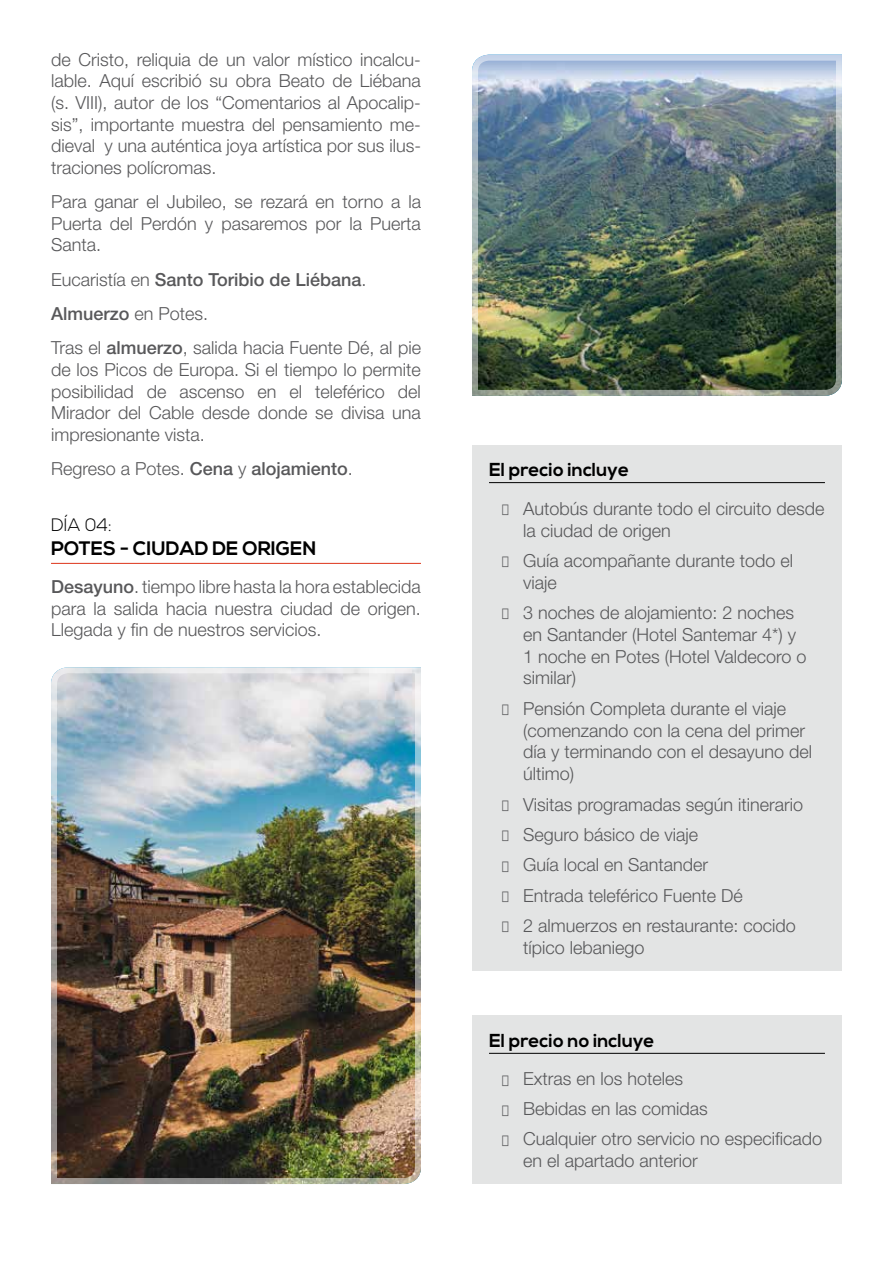
<style>
.page{position:relative;width:893px;height:1263px;background:#fff}
.page>*{position:absolute;margin:0;border:0;box-sizing:border-box;transform-origin:0 0}
.t1{font:700 19.5px "Nexa";color:#000}
.t2{font:700 18.75px "Nexa";color:#000}
.t3{font:300 18px/21.6px "Helvetica Neue LT Std";color:#58585a}
.t4{font:300 18px "Nexa";color:#000}
.s1{font-weight:500}
</style>
<div class="page">
<img style="left:51px;top:667px;width:370px;height:517px">
<img style="left:472px;top:54px;width:370px;height:342px">
<div style="left:472px;top:445px;width:370px;height:526px;background:#e3e4e4"></div>
<hr style="left:489px;top:482px;width:336px;height:1px;background:#000">
<div style="left:472px;top:1015px;width:370px;height:169px;background:#e3e4e4"></div>
<hr style="left:489px;top:1053px;width:336px;height:1px;background:#000">
<hr style="left:51px;top:563px;width:370px;height:1px;background:#dd3519">
<p class="t3" style="left:51px;top:48px;width:371px;text-align:justify">de Cristo, reliquia de un valor místico incalcu&shy;lable. Aquí escribió su obra Beato de Liébana (s. VIII), autor de los “Comentarios al Apocalip&shy;sis”, importante muestra del pensamiento me&shy;dieval y una auténtica joya artística por sus ilus&shy;traciones polícromas.</p>
<p class="t3" style="left:51px;top:190px;width:371px;text-align:justify">Para ganar el Jubileo, se rezará en torno a la Puerta del Perdón y pasaremos por la Puerta Santa.</p>
<p class="t3" style="left:51px;top:262px;width:371px;line-height:34.3px">Eucaristía en <span class="s1">Santo Toribio de Liébana</span>.<br><span class="s1">Almuerzo</span> en Potes.<br>Tras el <span class="s1">almuerzo</span>, salida hacia Fuente Dé, al pie</p>
<p class="t3" style="left:51px;top:358px;width:371px;text-align:justify">de los Picos de Europa. Si el tiempo lo permite posibilidad de ascenso en el teleférico del Mirador del Cable desde donde se divisa una impresionante vista.</p>
<p class="t3" style="left:51px;top:458px;width:303px">Regreso a Potes. <span class="s1">Cena</span> y <span class="s1">alojamiento</span>.</p>
<p class="t4" style="left:51px;top:515px;width:62px">DÍA 04:</p>
<p class="t1" style="left:51px;top:536px;width:267px">POTES - CIUDAD DE ORIGEN</p>
<p class="t3" style="left:51px;top:575px;width:371px;text-align:justify"><span class="s1">Desayuno</span>. tiempo libre hasta la hora establecida para la salida hacia nuestra ciudad de origen.<br>Llegada y fin de nuestros servicios.</p>
<p class="t2" style="left:489px;top:459px;width:141px">El precio incluye</p>
<p class="t3" style="left:523px;top:497px;width:303px;text-indent:-21px">❏ Autobús durante todo el circuito desde la ciudad de origen</p>
<p class="t3" style="left:523px;top:549px;width:272px;text-indent:-21px">❏ Guía acompañante durante todo el viaje</p>
<p class="t3" style="left:523px;top:601px;width:285px;text-indent:-21px">❏ 3 noches de alojamiento: 2 noches en Santander (Hotel Santemar 4*) y<br>1 noche en Potes (Hotel Valdecoro o similar)</p>
<p class="t3" style="left:523px;top:697px;width:291px;text-indent:-21px">❏ Pensión Completa durante el viaje (comenzando con la cena del primer día y terminando con el desayuno del último)</p>
<p class="t3" style="left:502px;top:789px;width:303px;line-height:30.3px">❏ Visitas programadas según itinerario ❏ Seguro básico de viaje<br>❏ Guía local en Santander<br>❏ Entrada teleférico Fuente Dé<br>❏ 2 almuerzos en restaurante: cocido</p>
<p class="t3" style="left:523px;top:936px;width:123px">típico lebaniego</p>
<p class="t2" style="left:489px;top:1029px;width:167px">El precio no incluye</p>
<p class="t3" style="left:502px;top:1063px;width:322px;line-height:30.2px">❏ Extras en los hoteles<br>❏ Bebidas en las comidas<br>❏ Cualquier otro servicio no especificado</p>
<p class="t3" style="left:523px;top:1149px;width:176px">en el apartado anterior</p>
</div>
